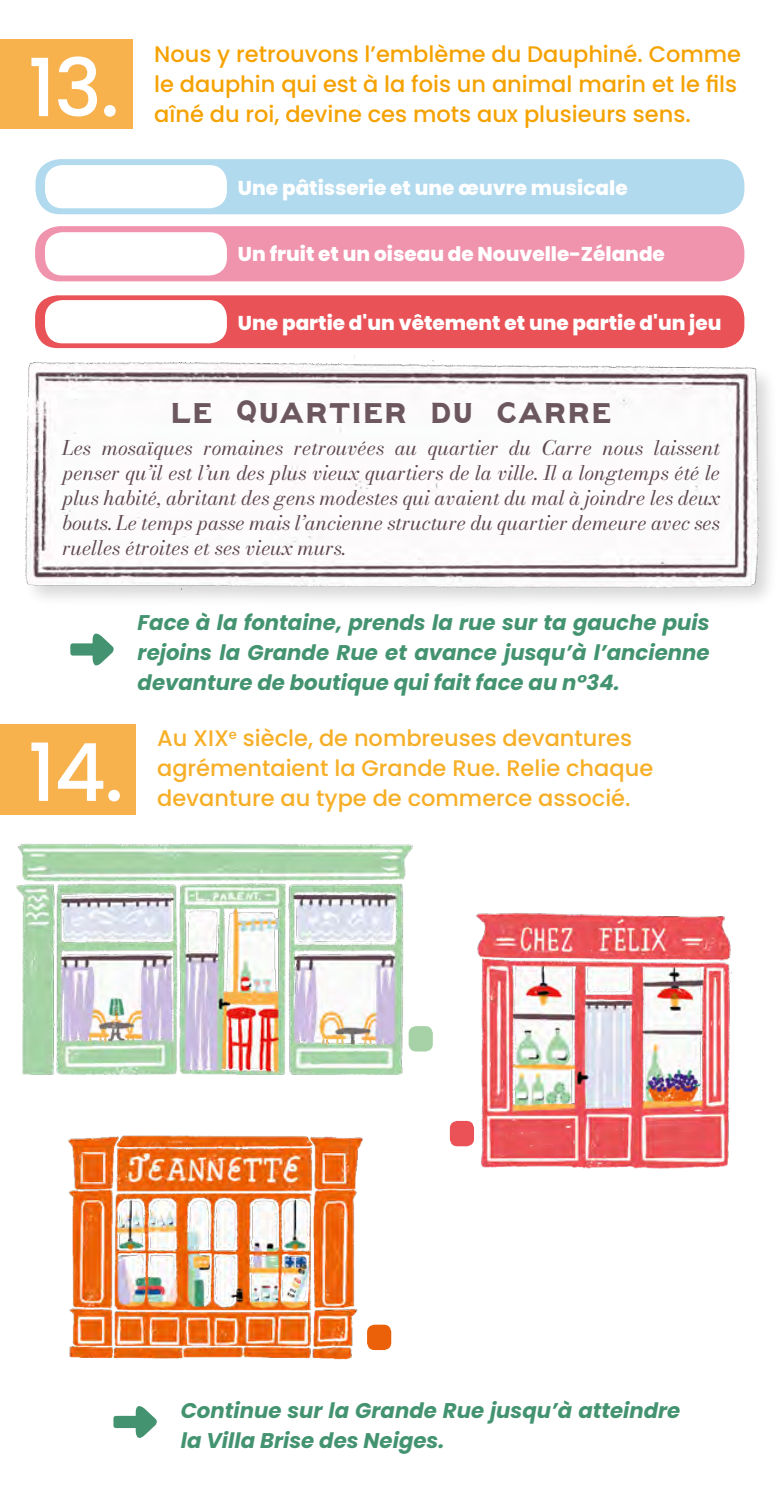
<style>
.page{position:relative;width:780px;height:1489px;background:#fff}
.page>*{position:absolute;margin:0;border:0;box-sizing:border-box;transform-origin:0 0}
.t1{font:500 80px "Poppins";color:#fff}
.t2{font:29px "Antique";letter-spacing:.07em;color:#6c575e}
.t3{font:500 22.5px/30px "Poppins";color:#f5a200}
.t4{font:500 22.5px/30px "Poppins";color:#f7af27}
.t5{font:italic 700 21.25px/30px "Poppins";color:#439370;text-align:justify}
.t6{font:italic 20px/25px "Bodoni Moda";color:#5d484e;text-align:justify}
.t7{font:800 20px "Poppins";color:#fff}
</style>
<div class="page">
<div style="left:22px;top:359px;width:758px;height:250px;background:#000;opacity:.16"></div>
<img style="left:22px;top:355px;width:758px;height:235px">
<div style="left:0;top:39px;width:133px;height:89px;background:#f7b14d"></div>
<div style="left:70px;top:643px;width:25px;height:12px;background:#439370;border-radius:2px"></div>
<svg style="left:93px;top:633px;width:21px;height:33px"></svg>
<div style="left:113px;top:1415px;width:26px;height:12px;background:#439370;border-radius:2px"></div>
<svg style="left:136px;top:1406px;width:21px;height:32px"></svg>
<div style="left:0;top:724px;width:136px;height:90px;background:#f7b14d"></div>
<img style="left:68px;top:1135px;width:295px;height:225px">
<img style="left:465px;top:913px;width:266px;height:256px">
<img style="left:16px;top:843px;width:417px;height:233px">
<div style="left:408px;top:1026px;width:25px;height:25px;background:#a7d2a7;border-radius:8px"></div>
<div style="left:450px;top:1120px;width:24px;height:26px;background:#ea5257;border-radius:8px"></div>
<div style="left:367px;top:1324px;width:24px;height:25px;background:#eb6109;border-radius:8px"></div>
<div style="left:35px;top:226px;width:709px;height:55px;background:#f094ad;border-radius:25px"></div>
<div style="left:45px;top:232px;width:182px;height:43px;background:#fff;border-radius:18px"></div>
<div style="left:35px;top:295px;width:709px;height:53px;background:#e95358;border-radius:22px"></div>
<div style="left:35px;top:159px;width:709px;height:55px;background:#b1daee;border-radius:25px"></div>
<div style="left:45px;top:165px;width:182px;height:43px;background:#fff;border-radius:18px"></div>
<div style="left:45px;top:300px;width:182px;height:43px;background:#fff;border-radius:18px"></div>
<h1 class="t1" style="left:28px;top:42px;width:93px">13.</h1>
<p class="t3" style="left:154px;top:39px;width:588px">Nous y retrouvons l’emblème du Dauphiné. Comme le dauphin qui est à la fois un animal marin et le fils aîné du roi, devine ces mots aux plusieurs sens.</p>
<p class="t7" style="left:238px;top:177px;width:391px">Une pâtisserie et une œuvre musicale</p>
<p class="t7" style="left:238px;top:242px;width:428px">Un fruit et un oiseau de Nouvelle-Zélande</p>
<p class="t7" style="left:238px;top:312px;width:485px">Une partie d'un vêtement et une partie d'un jeu</p>
<h2 class="t2" style="left:171px;top:396px;width:440px">LE QUARTIER DU CARRÉ</h2>
<p class="t6" style="left:62px;top:435px;width:659px">Les mosaïques romaines retrouvées au quartier du Carre nous laissent penser qu’il est l’un des plus vieux quartiers de la ville. Il a longtemps été le plus habité, abritant des gens modestes qui avaient du mal à joindre les deux bouts. Le temps passe mais l’ancienne structure du quartier demeure avec ses ruelles étroites et ses vieux murs.</p>
<h1 class="t1" style="left:28px;top:726px;width:97px">14.</h1>
<p class="t5" style="left:138px;top:607px;width:573px">Face à la fontaine, prends la rue sur ta gauche puis rejoins la Grande Rue et avance jusqu’à l’ancienne devanture de boutique qui fait face au n°34.</p>
<p class="t4" style="left:157px;top:723px;width:497px">Au XIX<sup>e</sup> siècle, de nombreuses devantures agrémentaient la Grande Rue. Relie chaque devanture au type de commerce associé.</p>
<p class="t5" style="left:181px;top:1395px;width:501px">Continue sur la Grande Rue jusqu’à atteindre la Villa Brise des Neiges.</p>
</div>
